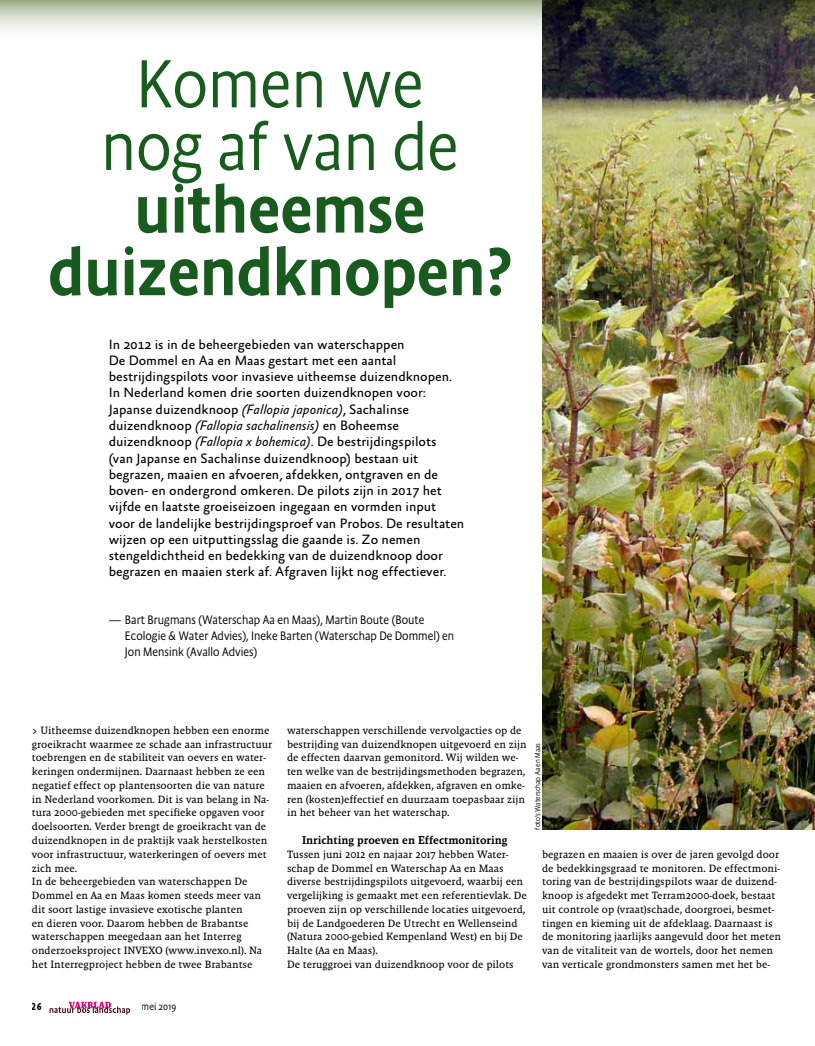
<style>
.page{position:relative;width:815px;height:1046px;background:#fff}
.page>*{position:absolute;margin:0;border:0;box-sizing:border-box;transform-origin:0 0}
.t1{font:500 69px/62.6px "Absara Sans Head";color:#195b1f;text-align:center}
.t2{font:300 69px/62.6px "Absara Sans Head";color:#195b1f;text-align:center}
.t3{font:13.75px/16.2px "Absara Sans";color:#000}
.t4{font:300 12.5px/16.2px "Absara Sans TF Head";color:#000}
.t5{font:11.5px "Malaga Med";color:#000}
.t6{font:10.75px/13.8px "Malaga Reg";color:#000}
.t7{font:300 10.38px "Absara Sans Head";color:#000}
.t8{font:500 10.38px "Absara Sans TF Head";color:#000}
.t9{font:300 7.5px "Absara Sans LF Head";color:#000}
.s1{font-style:italic}
</style>
<div class="page">
<img style="left:542px;top:53px;width:273px;height:776px">
<svg style="left:0;top:0;width:815px;height:53px"></svg>
<svg style="left:50px;top:1001px;width:80px;height:13px"></svg>
<h1 class="t2" style="left:101px;top:52px;width:359px">Komen we nog af van de</h1>
<h1 class="t1" style="left:48px;top:178px;width:465px">uitheemse duizendknopen?</h1>
<p class="t3" style="left:109px;top:336px;width:357px">In 2012 is in de beheergebieden van waterschappen<br>De Dommel en Aa en Maas gestart met een aantal bestrijdingspilots voor invasieve uitheemse duizendknopen.<br>In Nederland komen drie soorten duizendknopen voor:<br>Japanse duizendknoop <span class="s1">(Fallopia japonica)</span>, Sachalinse duizendknoop <span class="s1">(Fallopia sachalinensis)</span> en Boheemse duizendknoop <span class="s1">(Fallopia x bohemica)</span>. De bestrijdingspilots (van Japanse en Sachalinse duizendknoop) bestaan uit begrazen, maaien en afvoeren, afdekken, ontgraven en de boven- en ondergrond omkeren. De pilots zijn in 2017 het vijfde en laatste groeiseizoen ingegaan en vormden input voor de landelijke bestrijdingsproef van Probos. De resultaten wijzen op een uitputtingsslag die gaande is. Zo nemen stengeldichtheid en bedekking van de duizendknoop door begrazen en maaien sterk af. Afgraven lijkt nog effectiever.</p>
<p class="t4" style="left:125px;top:611px;width:331px;text-indent:-16px">— Bart Brugmans (Waterschap Aa en Maas), Martin Boute (Boute<br>Ecologie &amp; Water Advies), Ineke Barten (Waterschap De Dommel) en<br>Jon Mensink (Avallo Advies)</p>
<p class="t6" style="left:32px;top:723px;width:242px">&gt; Uitheemse duizendknopen hebben een enorme groeikracht waarmee ze schade aan infrastructuur toebrengen en de stabiliteit van oevers en water&shy;keringen ondermijnen. Daarnaast hebben ze een negatief effect op plantensoorten die van nature in Nederland voorkomen. Dit is van belang in Na&shy;tura 2000-gebieden met specifieke opgaven voor doelsoorten. Verder brengt de groeikracht van de duizendknopen in de praktijk vaak herstelkosten voor infrastructuur, waterkeringen of oevers met zich mee.<br>In de beheergebieden van waterschappen De Dommel en Aa en Maas komen steeds meer van dit soort lastige invasieve exotische planten<br>en dieren voor. Daarom hebben de Brabantse waterschappen meegedaan aan het Interreg onderzoeksproject INVEXO (www.invexo.nl). Na het Interregproject hebben de twee Brabantse</p>
<p class="t6" style="left:287px;top:723px;width:241px">waterschappen verschillende vervolgacties op de bestrijding van duizendknopen uitgevoerd en zijn de effecten daarvan gemonitord. Wij wilden we&shy;ten welke van de bestrijdingsmethoden begrazen, maaien en afvoeren, afdekken, afgraven en omke&shy;ren (kosten)effectief en duurzaam toepasbaar zijn in het beheer van het waterschap.</p>
<p class="t9" style="left:533px;top:829px;width:88px;rotate:-90deg">foto’s Waterschap Aa en Maas</p>
<p class="t5" style="left:302px;top:833px;width:207px">Inrichting proeven en Effectmonitoring</p>
<p class="t6" style="left:287px;top:847px;width:241px">Tussen juni 2012 en najaar 2017 hebben Water&shy;schap de Dommel en Waterschap Aa en Maas diverse bestrijdingspilots uitgevoerd, waarbij een vergelijking is gemaakt met een referentievlak. De proeven zijn op verschillende locaties uitgevoerd, bij de Landgoederen De Utrecht en Wellenseind (Natura 2000-gebied Kempenland West) en bij De Halte (Aa en Maas).<br>De teruggroei van duizendknoop voor de pilots</p>
<p class="t6" style="left:542px;top:847px;width:240px">begrazen en maaien is over de jaren gevolgd door de bedekkingsgraad te monitoren. De effectmoni&shy;toring van de bestrijdingspilots waar de duizend&shy;knoop is afgedekt met Terram2000-doek, bestaat uit controle op (vraat)schade, doorgroei, besmet&shy;tingen en kieming uit de afdeklaag. Daarnaast is de monitoring jaarlijks aangevuld door het meten van de vitaliteit van de wortels, door het nemen van verticale grondmonsters samen met het be-</p>
<p class="t8" style="left:32px;top:999px;width:11px">26</p>
<p class="t7" style="left:142px;top:999px;width:36px">mei 2019</p>
</div>
